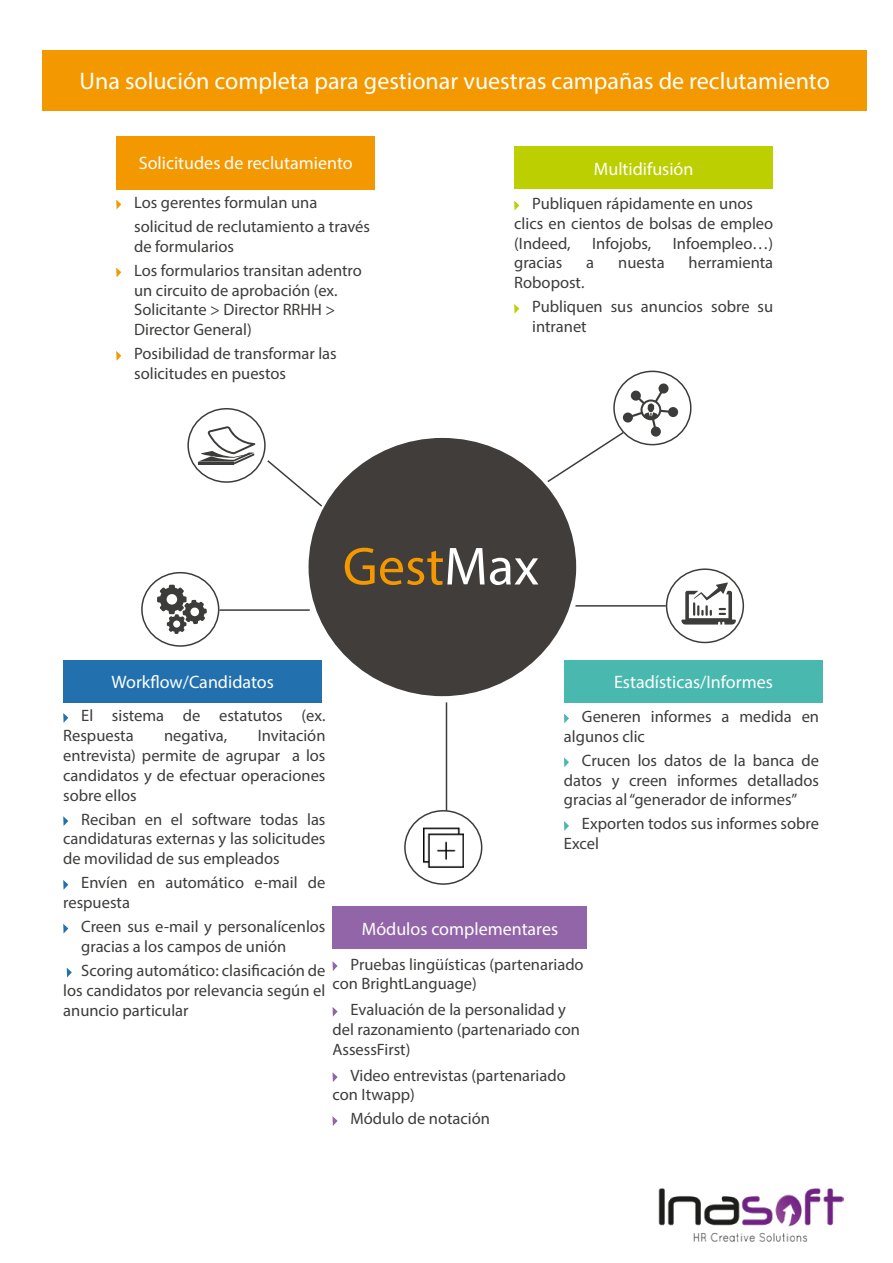
<style>
.page{position:relative;width:893px;height:1263px;background:#fff}
.page>*{position:absolute;margin:0;border:0;box-sizing:border-box;transform-origin:0 0}
.t1{font:54px "Myriad Pro";color:#f49800}
.t2{font:24px "Myriad Pro";color:#fff}
.t3{font:18px "Myriad Pro";color:#fff}
.t4{font:16.5px/19.8px "Myriad Pro";color:#3c3c3b}
.s1{color:#fff}
</style>
<div class="page">
<div style="left:187px;top:408px;width:79px;height:75px;border:2px solid #3c3c3b;border-radius:50%"></div>
<svg style="left:198px;top:426px;width:57px;height:38px"></svg>
<svg style="left:564px;top:713px;width:5px;height:10px"></svg>
<svg style="left:564px;top:757px;width:5px;height:10px"></svg>
<svg style="left:564px;top:821px;width:5px;height:10px"></svg>
<svg style="left:116px;top:200px;width:5px;height:9px"></svg>
<svg style="left:116px;top:267px;width:5px;height:10px"></svg>
<svg style="left:116px;top:351px;width:5px;height:10px"></svg>
<svg style="left:63px;top:713px;width:5px;height:10px"></svg>
<svg style="left:63px;top:816px;width:5px;height:10px"></svg>
<svg style="left:63px;top:880px;width:5px;height:10px"></svg>
<svg style="left:63px;top:924px;width:5px;height:9px"></svg>
<svg style="left:67px;top:968px;width:5px;height:9px"></svg>
<hr style="left:219px;top:609px;width:91px;height:2px;background:#3c3c3b">
<svg style="left:514px;top:201px;width:5px;height:9px"></svg>
<svg style="left:514px;top:304px;width:5px;height:10px"></svg>
<svg style="left:681px;top:582px;width:55px;height:42px"></svg>
<svg style="left:157px;top:585px;width:50px;height:49px"></svg>
<div style="left:309px;top:438px;width:267px;height:258px;background:#413d3a;border-radius:50%"></div>
<div style="left:514px;top:146px;width:259px;height:43px;background:#bccf00"></div>
<div style="left:613px;top:371px;width:78px;height:74px;border:2px solid #3c3c3b;border-radius:50%"></div>
<div style="left:141px;top:572px;width:78px;height:75px;border:2px solid #3c3c3b;border-radius:50%"></div>
<hr style="left:575px;top:605px;width:91px;height:2px;background:#3c3c3b">
<div style="left:666px;top:568px;width:78px;height:75px;border:2px solid #3c3c3b;border-radius:50%"></div>
<svg style="left:267px;top:460px;width:57px;height:48px"></svg>
<svg style="left:547px;top:383px;width:131px;height:100px"></svg>
<div style="left:43px;top:50px;width:824px;height:61px;background:#f49800"></div>
<hr style="left:446px;top:702px;width:1px;height:109px;background:#3c3c3b">
<div style="left:404px;top:810px;width:78px;height:75px;border:2px solid #3c3c3b;border-radius:50%"></div>
<svg style="left:332px;top:961px;width:6px;height:10px"></svg>
<svg style="left:332px;top:1007px;width:6px;height:10px"></svg>
<svg style="left:332px;top:1072px;width:6px;height:10px"></svg>
<svg style="left:332px;top:1116px;width:6px;height:10px"></svg>
<img style="left:423px;top:827px;width:40px;height:40px">
<div style="left:116px;top:136px;width:259px;height:53px;background:#f49800"></div>
<div style="left:63px;top:660px;width:259px;height:42px;background:#2270ad"></div>
<div style="left:564px;top:660px;width:259px;height:42px;background:#49b9af"></div>
<div style="left:332px;top:907px;width:255px;height:42px;background:#9265a8"></div>
<img style="left:658px;top:1188px;width:185px;height:54px">
<h2 class="t2" style="left:80px;top:66px;width:752px">Una solución completa para gestionar vuestras campañas de reclutamiento</h2>
<p class="t3" style="left:139px;top:152px;width:216px">Solicitudes de reclutamiento</p>
<p class="t4" style="left:134px;top:190px;width:237px;line-height:24px">Los gerentes formulan una solicitud de reclutamiento a través</p>
<p class="t4" style="left:134px;top:234px;width:229px;line-height:24px">de formularios<br>Los formularios transitan adentro</p>
<p class="t4" style="left:134px;top:280px;width:205px">un circuito de aprobación (ex.<br>Solicitante &gt; Director RRHH &gt;<br>Director General)</p>
<p class="t4" style="left:134px;top:344px;width:204px">Posibilidad de transformar las solicitudes en puestos</p>
<p class="t3" style="left:594px;top:157px;width:101px">Multidifusión</p>
<p class="t4" style="left:514px;top:193px;width:260px;text-indent:18px">Publiquen rápidamente en unos clics en cientos de bolsas de empleo (Indeed,</p>
<p class="t4" style="left:592px;top:233px;width:61px">Infojobs,</p>
<p class="t4" style="left:673px;top:233px;width:102px">Infoempleo…)</p>
<p class="t4" style="left:514px;top:253px;width:50px">gracias</p>
<p class="t4" style="left:586px;top:253px;width:9px">a</p>
<p class="t4" style="left:618px;top:253px;width:48px">nuesta</p>
<p class="t4" style="left:689px;top:253px;width:86px">herramienta</p>
<p class="t4" style="left:532px;top:270px;width:242px;line-height:24px;text-indent:-18px">Robopost.<br>Publiquen sus anuncios sobre su</p>
<p class="t4" style="left:532px;top:316px;width:56px">intranet</p>
<h1 class="t1" style="left:343px;top:533px;width:198px">Gest<span class="s1">Max</span></h1>
<p class="t3" style="left:111px;top:671px;width:164px">Workflow/Candidatos</p>
<p class="t3" style="left:614px;top:671px;width:160px">Estadísticas/Informes</p>
<p class="t4" style="left:63px;top:706px;width:264px;text-indent:18px">El sistema de estatutos (ex.<br>Respuesta</p>
<p class="t4" style="left:63px;top:725px;width:264px;text-align:justify;text-indent:195px">Invitación entrevista) permite de agrupar a los candidatos y de efectuar operaciones sobre ellos</p>
<p class="t4" style="left:63px;top:809px;width:264px;text-align:justify;text-indent:18px">Reciban en el software todas las candidaturas externas y las solicitudes de movilidad de sus empleados</p>
<p class="t4" style="left:63px;top:872px;width:264px;text-indent:18px">Envíen en automático e-mail de respuesta</p>
<p class="t4" style="left:81px;top:916px;width:246px">Creen sus e-mail y personalícenlos gracias a los campos de unión</p>
<p class="t4" style="left:63px;top:960px;width:264px;text-align:justify;text-indent:18px">Scoring automático: clasificación de los candidatos por relevancia según el anuncio particular</p>
<p class="t4" style="left:164px;top:725px;width:65px">negativa,</p>
<p class="t4" style="left:564px;top:706px;width:257px;text-indent:18px">Generen informes a medida en algunos clic</p>
<p class="t4" style="left:564px;top:750px;width:257px;text-align:justify;text-indent:18px">Crucen los datos de la banca de datos y creen informes detallados gracias al “generador de informes”</p>
<p class="t4" style="left:564px;top:814px;width:257px;text-indent:18px">Exporten todos sus informes sobre<br>Excel</p>
<p class="t3" style="left:362px;top:917px;width:198px">Módulos complementares</p>
<p class="t4" style="left:332px;top:954px;width:253px;text-indent:18px">Pruebas lingüísticas (partenariado con BrightLanguage)</p>
<p class="t4" style="left:332px;top:999px;width:249px;text-indent:18px">Evaluación de la personalidad y del razonamiento (partenariado con<br>AssessFirst)</p>
<p class="t4" style="left:332px;top:1065px;width:235px;text-indent:18px">Video entrevistas (partenariado con Itwapp)</p>
<p class="t4" style="left:350px;top:1109px;width:141px">Módulo de notación</p>
</div>
